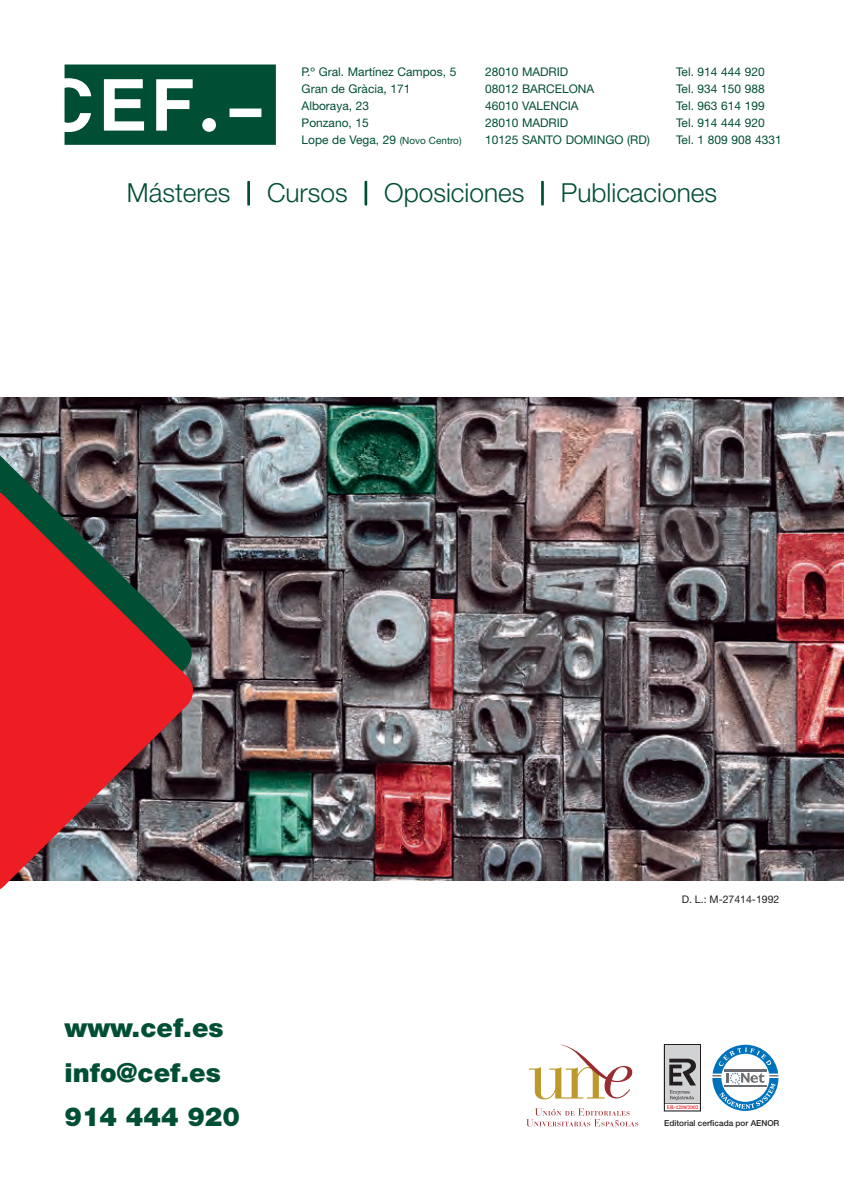
<style>
.page{position:relative;width:844px;height:1191px;background:#fff}
.page>*{position:absolute;margin:0;border:0;box-sizing:border-box;transform-origin:0 0}
.t1{font:300 26.25px "Helvetica Neue LT Std";color:#004f35}
.t2{font:900 26.25px "Helvetica Neue LT Std";color:#004f35}
.t3{font:11.9px "Helvetica Neue LT Std";color:#004f35}
.t4{font:10.5px "Helvetica Neue LT Std";color:#231f20}
.t5{font:500 8.22px "Helvetica Neue LT Std";color:#231f20}
.t6{font:700 5.25px "Palatino Linotype";color:#ee1d23}
.s1{font-size:9.97px}
</style>
<div class="page">
<img style="left:0;top:397px;width:843px;height:483px">
<div style="left:247px;top:181px;width:3px;height:25px;border:2px solid #004f35"></div>
<div style="left:364px;top:181px;width:3px;height:25px;border:2px solid #004f35"></div>
<div style="left:541px;top:181px;width:2px;height:25px;border:2px solid #004f35"></div>
<svg style="left:712px;top:1044px;width:66px;height:66px"></svg>
<div style="left:664px;top:1044px;width:36px;height:67px;border:1px solid #231f20"></div>
<div style="left:664px;top:1103px;width:35px;height:7px;background:#fff"></div>
<div style="left:664px;top:1045px;width:35px;height:58px;background:#d1d2d4"></div>
<svg style="left:669px;top:1058px;width:26px;height:42px"></svg>
<svg style="left:529px;top:1044px;width:103px;height:55px"></svg>
<svg style="left:526px;top:1108px;width:112px;height:18px"></svg>
<svg style="left:64px;top:64px;width:212px;height:81px"></svg>
<svg style="left:0;top:450px;width:194px;height:37px;background:#646467"></svg>
<svg style="left:0;top:487px;width:195px;height:403px;background:#a43f42"></svg>
<p class="t3" style="left:301px;top:64px;width:156px">P.º Gral. Martínez Campos, 5</p>
<p class="t3" style="left:485px;top:64px;width:85px">28010 MADRID</p>
<p class="t3" style="left:676px;top:64px;width:90px">Tel. 914 444 920</p>
<p class="t3" style="left:301px;top:81px;width:110px">Gran de Gràcia, 171</p>
<p class="t3" style="left:485px;top:81px;width:110px">08012 BARCELONA</p>
<p class="t3" style="left:676px;top:81px;width:90px">Tel. 934 150 988</p>
<p class="t3" style="left:301px;top:98px;width:69px">Alboraya, 23</p>
<p class="t3" style="left:485px;top:98px;width:95px">46010 VALENCIA</p>
<p class="t3" style="left:676px;top:98px;width:90px">Tel. 963 614 199</p>
<p class="t3" style="left:301px;top:115px;width:69px">Ponzano, 15</p>
<p class="t3" style="left:485px;top:115px;width:85px">28010 MADRID</p>
<p class="t3" style="left:676px;top:115px;width:90px">Tel. 914 444 920</p>
<p class="t3" style="left:301px;top:132px;width:161px">Lope de Vega, 29 <span class="s1">(Novo Centro)</span></p>
<p class="t3" style="left:485px;top:132px;width:166px">10125 SANTO DOMINGO (RD)</p>
<p class="t3" style="left:676px;top:132px;width:107px">Tel. 1 809 908 4331</p>
<p class="t1" style="left:127px;top:177px;width:105px">Másteres</p>
<p class="t1" style="left:267px;top:177px;width:82px">Cursos</p>
<p class="t1" style="left:384px;top:177px;width:142px">Oposiciones</p>
<p class="t1" style="left:560px;top:177px;width:158px">Publicaciones</p>
<p class="t2" style="left:64px;top:1011px;width:160px">www.cef.es</p>
<p class="t2" style="left:64px;top:1056px;width:158px">info@cef.es</p>
<p class="t2" style="left:64px;top:1101px;width:177px">914 444 920</p>
<p class="t4" style="left:681px;top:893px;width:99px">D. L.: M-27414-1992</p>
<p class="t6" style="left:666px;top:1103px;width:33px">ER-1208/2002</p>
<p class="t5" style="left:664px;top:1118px;width:117px">Editorial cerficada por AENOR</p>
</div>
